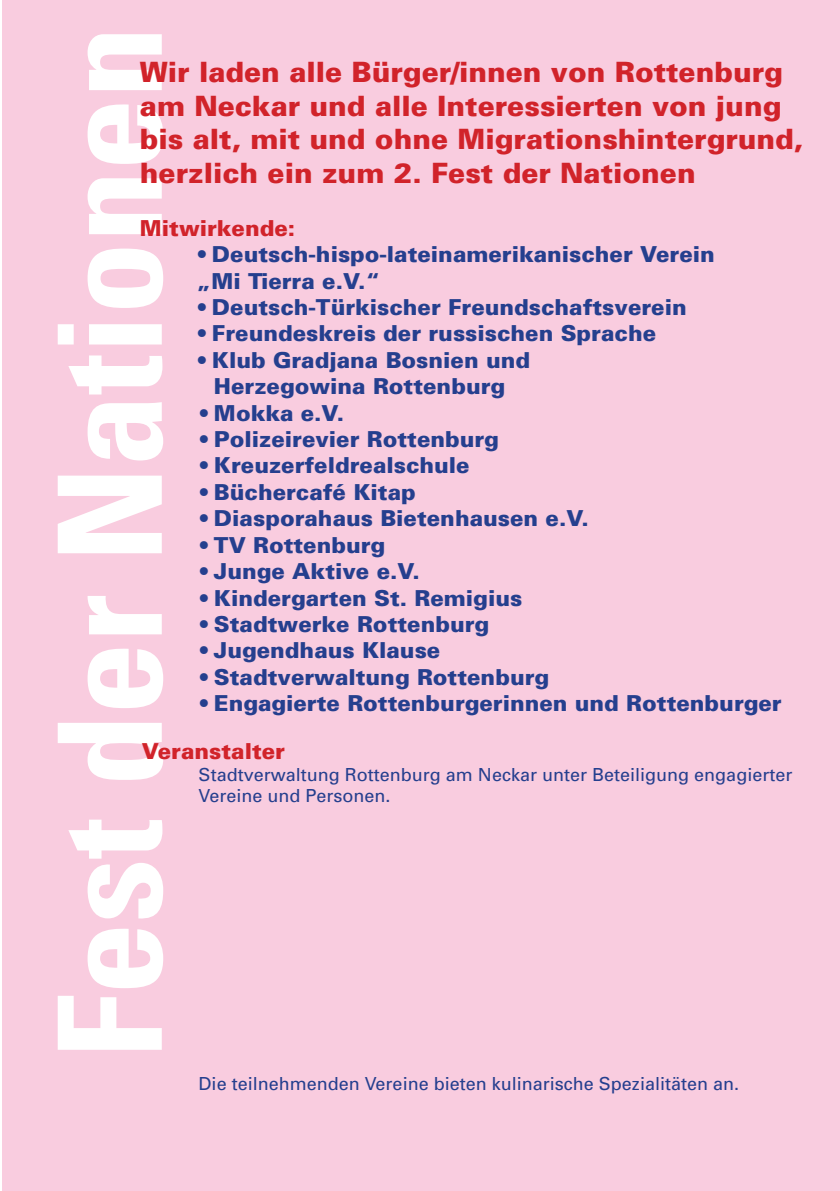
<style>
.page{position:relative;width:840px;height:1191px;background:#fff}
.page>*{position:absolute;margin:0;border:0;box-sizing:border-box;transform-origin:0 0}
.t1{font:700 condensed 144px "Univers";color:#fff}
.t2{font:900 28px/33.6px "Univers";color:#d1232a}
.t3{font:900 22px/26.4px "Univers";color:#253f8e}
.t4{font:900 22px "Univers";color:#d1232a}
.t5{font:18px/21.6px "Univers";color:#253f8e}
</style>
<div class="page">
<div style="left:2px;top:0;width:837px;height:1191px;background:#f9ccdf"></div>
<h1 class="t1" style="left:22px;top:1058px;width:1033px;rotate:-90deg">Fest der Nationen</h1>
<p class="t2" style="left:140px;top:55px;width:664px">Wir laden alle Bürger/innen von Rottenburg am Neckar und alle Interessierten von jung bis alt, mit und ohne Migrationshintergrund, herzlich ein zum 2. Fest der Nationen</p>
<p class="t4" style="left:140px;top:214px;width:157px">Mitwirkende:</p>
<p class="t3" style="left:196px;top:240px;width:519px">• Deutsch-hispo-lateinamerikanischer Verein „Mi Tierra e.V.“</p>
<p class="t3" style="left:196px;top:293px;width:491px">• Deutsch-Türkischer Freundschaftsverein</p>
<p class="t3" style="left:196px;top:320px;width:460px">• Freundeskreis der russischen Sprache</p>
<p class="t3" style="left:196px;top:346px;width:335px;text-align:center">• Klub Gradjana Bosnien und<br>Herzegowina Rottenburg</p>
<p class="t3" style="left:198px;top:399px;width:147px">• Mokka e.V.</p>
<p class="t3" style="left:198px;top:425px;width:302px">• Polizeirevier Rottenburg</p>
<p class="t3" style="left:198px;top:452px;width:272px">• Kreuzerfeldrealschule</p>
<p class="t3" style="left:198px;top:478px;width:218px">• Büchercafé Kitap</p>
<p class="t3" style="left:198px;top:504px;width:391px">• Diasporahaus Bietenhausen e.V.</p>
<p class="t3" style="left:198px;top:531px;width:188px">• TV Rottenburg</p>
<p class="t3" style="left:198px;top:557px;width:223px">• Junge Aktive e.V.</p>
<p class="t3" style="left:198px;top:584px;width:325px">• Kindergarten St. Remigius</p>
<p class="t3" style="left:198px;top:610px;width:292px">• Stadtwerke Rottenburg</p>
<p class="t3" style="left:198px;top:636px;width:243px">• Jugendhaus Klause</p>
<p class="t3" style="left:198px;top:663px;width:352px">• Stadtverwaltung Rottenburg</p>
<p class="t3" style="left:198px;top:689px;width:584px">• Engagierte Rottenburgerinnen und Rottenburger</p>
<p class="t4" style="left:142px;top:737px;width:144px">Veranstalter</p>
<p class="t5" style="left:198px;top:763px;width:595px">Stadtverwaltung Rottenburg am Neckar unter Beteiligung engagierter<br>Vereine und Personen.</p>
<p class="t5" style="left:198px;top:1073px;width:541px">Die teilnehmenden Vereine bieten kulinarische Spezialitäten an.</p>
</div>
